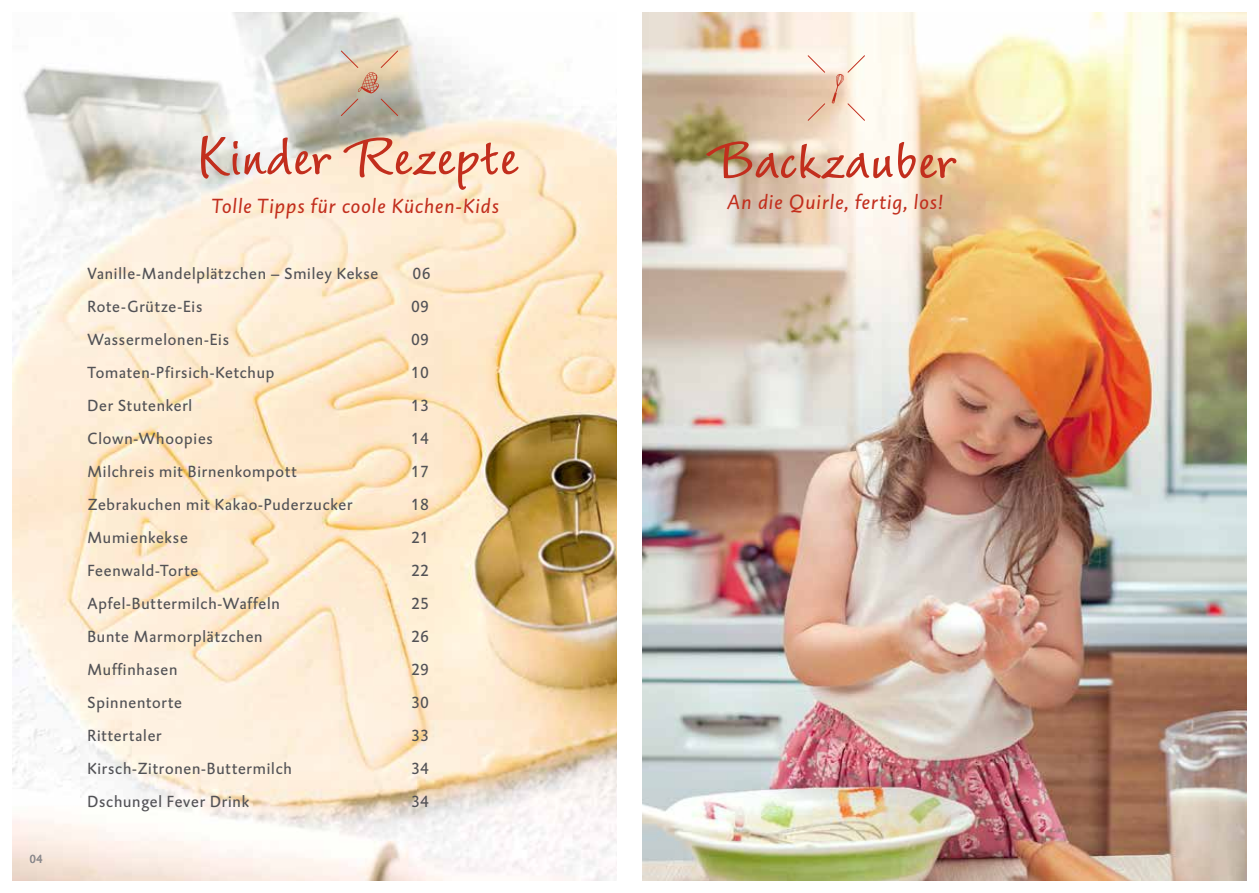
<style>
.page{position:relative;width:1259px;height:893px;background:#fff}
.page>*{position:absolute;margin:0;border:0;box-sizing:border-box;transform-origin:0 0}
.t1{font:700 52.5px "NZ Wiesbaden";color:#c22e1d}
.t2{font:italic 21px "DTL Caspari TOT";letter-spacing:.05em;color:#c22e1d}
.t3{font:16.5px "DTL Caspari TOT";letter-spacing:.05em;color:#525256}
.t4{font:12px "DTL Caspari TOT";color:#8e8c8f}
</style>
<div class="page">
<img style="left:13px;top:13px;width:604px;height:867px">
<svg style="left:340px;top:50px;width:59px;height:67px"></svg>
<img style="left:642px;top:13px;width:604px;height:867px">
<svg style="left:807px;top:54px;width:59px;height:68px"></svg>
<p class="t4" style="left:30px;top:852px;width:14px">04</p>
<h1 class="t1" style="left:196px;top:125px;width:324px">Kinder Rezepte</h1>
<p class="t2" style="left:212px;top:193px;width:288px">Tolle Tipps für coole Küchen-Kids</p>
<p class="t3" style="left:87px;top:263px;width:292px">Vanille-Mandelplätzchen – Smiley Kekse</p>
<p class="t3" style="left:413px;top:263px;width:19px">06</p>
<p class="t3" style="left:87px;top:296px;width:116px">Rote-Grütze-Eis</p>
<p class="t3" style="left:411px;top:296px;width:19px">09</p>
<p class="t3" style="left:87px;top:329px;width:143px">Wassermelonen-Eis</p>
<p class="t3" style="left:411px;top:329px;width:19px">09</p>
<p class="t3" style="left:87px;top:362px;width:188px">Tomaten-Pfirsich-Ketchup</p>
<p class="t3" style="left:411px;top:362px;width:19px">10</p>
<p class="t3" style="left:87px;top:395px;width:106px">Der Stutenkerl</p>
<p class="t3" style="left:411px;top:395px;width:19px">13</p>
<p class="t3" style="left:87px;top:428px;width:127px">Clown-Whoopies</p>
<p class="t3" style="left:411px;top:428px;width:19px">14</p>
<p class="t3" style="left:87px;top:461px;width:211px">Milchreis mit Birnenkompott</p>
<p class="t3" style="left:411px;top:461px;width:19px">17</p>
<p class="t3" style="left:87px;top:494px;width:266px">Zebrakuchen mit Kakao-Puderzucker</p>
<p class="t3" style="left:411px;top:494px;width:19px">18</p>
<p class="t3" style="left:87px;top:527px;width:102px">Mumienkekse</p>
<p class="t3" style="left:411px;top:527px;width:19px">21</p>
<p class="t3" style="left:87px;top:560px;width:112px">Feenwald-Torte</p>
<p class="t3" style="left:411px;top:560px;width:19px">22</p>
<p class="t3" style="left:87px;top:593px;width:194px">Apfel-Buttermilch-Waffeln</p>
<p class="t3" style="left:411px;top:593px;width:19px">25</p>
<p class="t3" style="left:87px;top:626px;width:177px">Bunte Marmorplätzchen</p>
<p class="t3" style="left:411px;top:626px;width:19px">26</p>
<p class="t3" style="left:87px;top:659px;width:92px">Muffinhasen</p>
<p class="t3" style="left:411px;top:659px;width:19px">29</p>
<p class="t3" style="left:87px;top:692px;width:96px">Spinnentorte</p>
<p class="t3" style="left:411px;top:692px;width:19px">30</p>
<p class="t3" style="left:87px;top:725px;width:76px">Rittertaler</p>
<p class="t3" style="left:411px;top:725px;width:19px">33</p>
<p class="t3" style="left:87px;top:758px;width:206px">Kirsch-Zitronen-Buttermilch</p>
<p class="t3" style="left:411px;top:758px;width:19px">34</p>
<p class="t3" style="left:87px;top:791px;width:163px">Dschungel Fever Drink</p>
<p class="t3" style="left:411px;top:791px;width:19px">34</p>
<h1 class="t1" style="left:703px;top:129px;width:254px">Backzauber</h1>
<p class="t2" style="left:727px;top:188px;width:218px">An die Quirle, fertig, los!</p>
</div>
